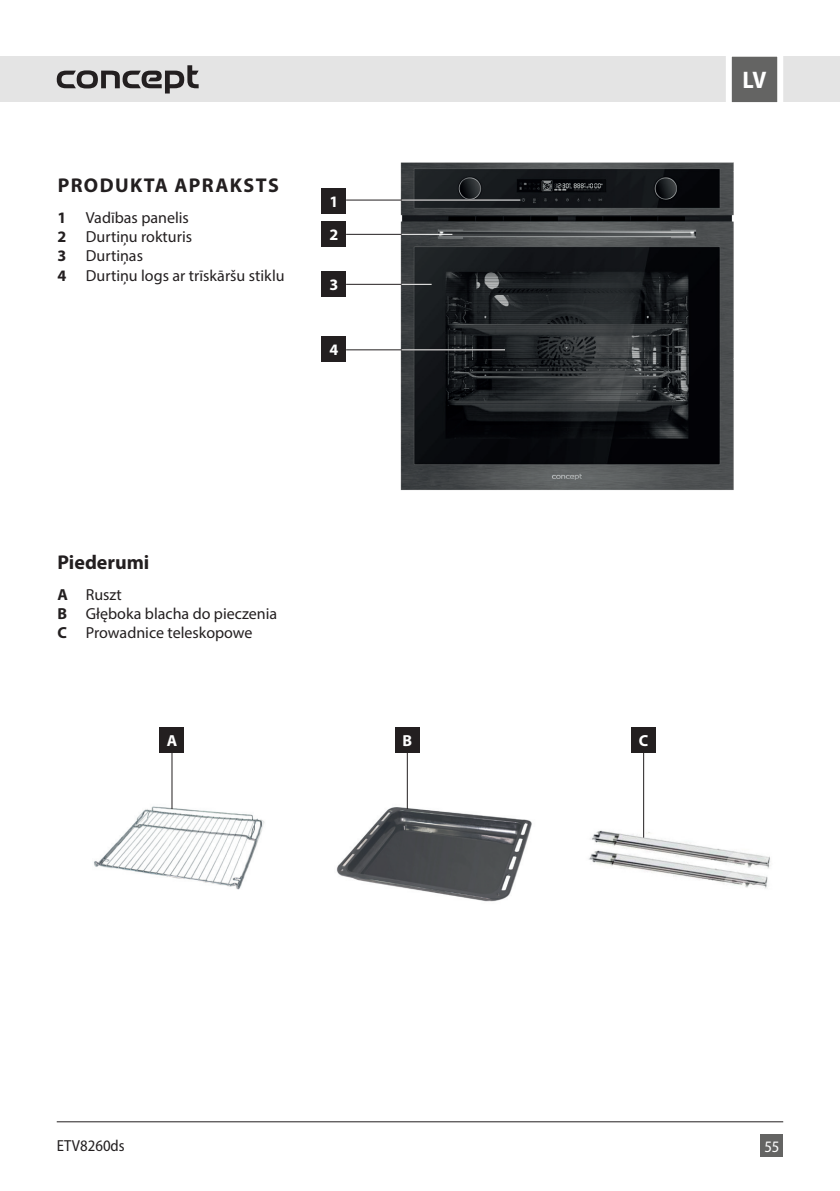
<style>
.page{position:relative;width:840px;height:1191px;background:#fff}
.page>*{position:absolute;margin:0;border:0;box-sizing:border-box;transform-origin:0 0}
.t1{font:700 semi-condensed 24px "Myriad Pro";color:#fff}
.t2{font:700 20px "Myriad Pro";letter-spacing:.07em;color:#231f20}
.t3{font:700 20px "Myriad Pro";color:#231f20}
.t4{font:16px/19.2px "Myriad Pro";color:#231f20}
.t5{font:semi-condensed 16px "Myriad Pro";color:#231f20}
.t6{font:700 16px "Myriad Pro";color:#fff}
.t7{font:semi-condensed 16px "Myriad Pro";color:#fff}
.s1{font-weight:700}
</style>
<div class="page">
<img style="left:396px;top:162px;width:338px;height:328px">
<hr style="left:346px;top:199px;width:143px;height:1px;background:#231f20">
<hr style="left:346px;top:284px;width:85px;height:1px;background:#231f20">
<hr style="left:346px;top:349px;width:158px;height:1px;background:#231f20">
<hr style="left:346px;top:234px;width:80px;height:1px;background:#231f20">
<hr style="left:401px;top:199px;width:119px;height:1px;background:#fff">
<hr style="left:401px;top:284px;width:30px;height:1px;background:#fff">
<hr style="left:401px;top:234px;width:51px;height:1px;background:#fff">
<hr style="left:401px;top:349px;width:103px;height:1px;background:#fff">
<div style="left:321px;top:222px;width:25px;height:25px;background:#231f20"></div>
<div style="left:321px;top:271px;width:25px;height:25px;background:#231f20"></div>
<div style="left:321px;top:337px;width:25px;height:25px;background:#231f20"></div>
<div style="left:321px;top:188px;width:25px;height:25px;background:#231f20"></div>
<img style="left:336px;top:798px;width:196px;height:104px">
<div style="left:395px;top:727px;width:24px;height:25px;background:#231f20"></div>
<img style="left:588px;top:825px;width:183px;height:64px">
<div style="left:631px;top:727px;width:24px;height:25px;background:#231f20"></div>
<img style="left:94px;top:800px;width:171px;height:90px">
<div style="left:160px;top:727px;width:24px;height:25px;background:#231f20"></div>
<hr style="left:171px;top:751px;width:1px;height:58px;background:#231f20">
<hr style="left:406px;top:751px;width:1px;height:58px;background:#231f20">
<hr style="left:642px;top:751px;width:1px;height:86px;background:#231f20">
<div style="left:0;top:57px;width:839px;height:45px;background:#e4e4e4"></div>
<div style="left:760px;top:1134px;width:22px;height:23px;background:#646463"></div>
<svg style="left:722px;top:56px;width:63px;height:47px;background:#909090"></svg>
<hr style="left:57px;top:1121px;width:725px;height:1px;background:#231f20">
<svg style="left:57px;top:65px;width:141px;height:28px"></svg>
<p class="t2" style="left:58px;top:172px;width:222px">PRODUKTA APRAKSTS</p>
<p class="t4" style="left:57px;top:208px;width:228px"><span class="s1">1</span> Vadības panelis<br><span class="s1">2</span> Durtiņu rokturis<br><span class="s1">3</span> Durtiņas<br><span class="s1">4</span> Durtiņu logs ar trīskāršu stiklu</p>
<p class="t6" style="left:329px;top:191px;width:10px">1</p>
<p class="t6" style="left:329px;top:224px;width:10px">2</p>
<p class="t6" style="left:329px;top:274px;width:10px">3</p>
<p class="t6" style="left:329px;top:339px;width:10px">4</p>
<p class="t3" style="left:57px;top:549px;width:93px">Piederumi</p>
<p class="t4" style="left:57px;top:584px;width:221px"><span class="s1">A</span> Ruszt<br><span class="s1">B</span> Głęboka blacha do pieczenia<br><span class="s1">C</span> Prowadnice teleskopowe</p>
<p class="t6" style="left:167px;top:730px;width:12px">A</p>
<p class="t6" style="left:402px;top:730px;width:11px">B</p>
<p class="t6" style="left:638px;top:730px;width:11px">C</p>
<h1 class="t1" style="left:742px;top:65px;width:25px">LV</h1>
<p class="t5" style="left:57px;top:1135px;width:69px">ETV8260ds</p>
<p class="t7" style="left:764px;top:1136px;width:16px">55</p>
</div>
